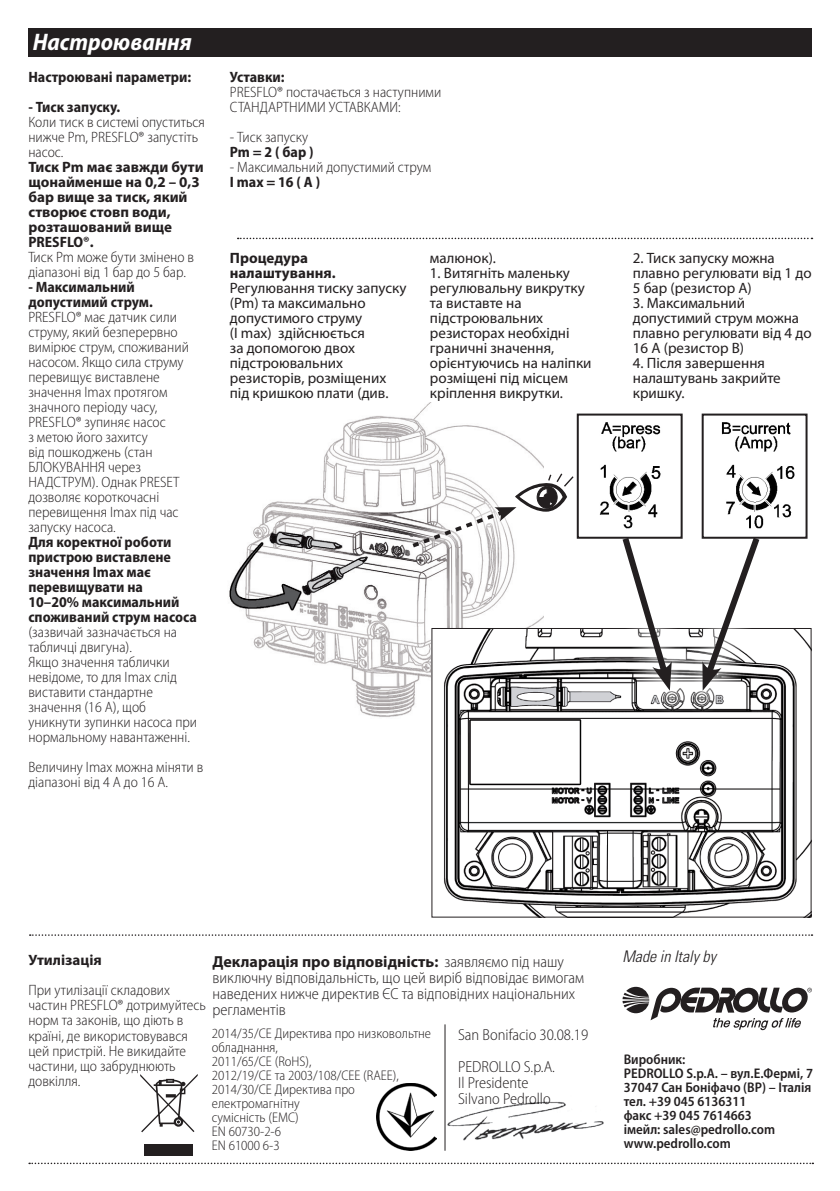
<style>
.page{position:relative;width:840px;height:1191px;background:#fff}
.page>*{position:absolute;margin:0;border:0;box-sizing:border-box;transform-origin:0 0}
.t1{font:italic 700 semi-condensed 24px "Myriad Pro";color:#fff}
.t2{font:300 semi-condensed 16px/16px "Myriad Pro";color:#231f20}
.t3{font:italic 300 condensed 16px "Univers";color:#231f20}
.t4{font:300 semi-condensed 15px/15px "Myriad Pro";color:#231f20}
.t5{font:15px/15px "Myriad Pro";color:#231f20}
.t6{font:700 semi-condensed 15px/15px "Myriad Pro";color:#231f20}
.t7{font:700 15px/15px "Myriad Pro";color:#231f20}
.t8{font:300 semi-condensed 14px/14px "Myriad Pro";color:#231f20}
.Stile_di_paragrafo_1{font:600 semi-condensed 14px "Myriad Pro";color:#231f20}
.s1{font-stretch:semi-condensed}
.s2{font-weight:300}
.s3{font-weight:700}
.s4{font-weight:700;font-stretch:normal}
</style>
<div class="page">
<img style="left:229px;top:402px;width:314px;height:315px">
<svg style="left:30px;top:934px;width:782px;height:2px"></svg>
<svg style="left:237px;top:238px;width:575px;height:1px"></svg>
<svg style="left:29px;top:1162px;width:783px;height:2px"></svg>
<div style="left:28px;top:28px;width:783px;height:29px;background:#231f20"></div>
<img style="left:433px;top:630px;width:375px;height:285px">
<svg style="left:600px;top:628px;width:79px;height:85px"></svg>
<svg style="left:617px;top:539px;width:55px;height:151px"></svg>
<svg style="left:679px;top:515px;width:102px;height:198px"></svg>
<svg style="left:700px;top:531px;width:63px;height:159px"></svg>
<img style="left:599px;top:422px;width:62px;height:107px">
<div style="left:576px;top:413px;width:106px;height:126px;border:2px solid #231f20"></div>
<img style="left:704px;top:422px;width:91px;height:114px">
<div style="left:701px;top:413px;width:106px;height:126px;border:2px solid #231f20"></div>
<svg style="left:394px;top:472px;width:180px;height:91px"></svg>
<hr style="left:444px;top:1024px;width:1px;height:126px;background:#231f20">
<svg style="left:622px;top:986px;width:189px;height:44px"></svg>
<svg style="left:140px;top:1074px;width:57px;height:58px"></svg>
<div style="left:144px;top:1143px;width:48px;height:12px;background:#231f20"></div>
<img style="left:444px;top:1095px;width:160px;height:48px">
<img style="left:376px;top:1083px;width:60px;height:67px">
<p class="t1" style="left:33px;top:29px;width:160px">Настроювання</p>
<p class="t6" style="left:28px;top:69px;width:164px">Настроювані параметри:</p>
<p class="t6" style="left:28px;top:99px;width:93px">- Тиск запуску.</p>
<p class="t4" style="left:28px;top:115px;width:178px">Коли тиск в системі опуститься нижче Pm, PRESFLO® запустіть насос.</p>
<p class="t7" style="left:28px;top:159px;width:177px">Тиск Pm має завжди бути щонайменше на 0,2 – 0,3 бар вище за тиск, який створює стовп води, розташований вище<br><span class="s1">PRESFLO®</span>.</p>
<p class="t4" style="left:28px;top:250px;width:167px">Тиск Pm може бути змінено в діапазоні від 1 бар до 5 бар.</p>
<p class="t6" style="left:28px;top:279px;width:126px">- Максимальний допустимий струм.</p>
<p class="t4" style="left:28px;top:310px;width:162px">PRESFLO® має датчик сили струму, який безперервно вимірює струм, споживаний насосом. Якщо сила струму перевищує виставлене значення Imax протягом значного періоду часу,<br>PRESFLO® зупиняє насос<br>з метою його захитсу<br>від пошкоджень (стан<br>БЛОКУВАННЯ через<br>НАДСТРУМ). Однак PRESET дозволяє короткочасні перевищення Imax під час запуску насоса.</p>
<p class="t6" style="left:28px;top:534px;width:170px">Для коректної роботи пристрою виставлене значення Imax має перевищувати на<br>10–20% максимальний споживаний струм насоса <span class="s2">(зазвичай зазначається на табличці двигуна).</span></p>
<p class="t4" style="left:28px;top:655px;width:170px">Якщо значення таблички невідоме, то для Imax слід виставити стандартне значення (16 A), щоб уникнути зупинки насоса при нормальному навантаженні.</p>
<p class="t4" style="left:28px;top:760px;width:176px">Величину Imax можна міняти в діапазоні від 4 A до 16 A.</p>
<p class="t6" style="left:230px;top:69px;width:56px">Уставки:</p>
<p class="t4" style="left:230px;top:85px;width:213px">PRESFLO® постачається з наступними<br>СТАНДАРТНИМИ УСТАВКАМИ:</p>
<p class="t4" style="left:230px;top:130px;width:85px">- Тиск запуску<br><span class="s3">Pm = 2 ( бар )</span></p>
<p class="t4" style="left:230px;top:160px;width:203px">- Максимальний допустимий струм</p>
<p class="t6" style="left:230px;top:174px;width:92px">I max = 16 ( A )</p>
<p class="t7" style="left:230px;top:250px;width:107px">Процедура налаштування.</p>
<p class="t5" style="left:230px;top:280px;width:178px">Регулювання тиску запуску (Pm) та максимально допустимого струму<br>(I max) здійснюється<br>за допомогою двох підстроювальних резисторів, розміщених під кришкою плати (див.</p>
<p class="t5" style="left:429px;top:250px;width:68px">малюнок).</p>
<p class="t5" style="left:429px;top:265px;width:156px">1. Витягніть маленьку регулювальну викрутку</p>
<p class="t5" style="left:429px;top:295px;width:163px">та виставте на підстроювальних резисторах необхідні граничні значення, орієнтуючись на наліпки розміщені під місцем кріплення викрутки.</p>
<p class="t5" style="left:632px;top:250px;width:180px">2. Тиск запуску можна плавно регулювати від 1 до<br>5 бар (резистор A)</p>
<p class="t5" style="left:632px;top:295px;width:180px">3. Максимальний допустимий струм можна плавно регулювати від 4 до<br>16 А (резистор B)</p>
<p class="t5" style="left:632px;top:355px;width:149px">4. Після завершення налаштувань закрийте кришку.</p>
<p class="t7" style="left:28px;top:952px;width:75px">Утилізація</p>
<p class="t4" style="left:28px;top:983px;width:179px">При утилізації складових частин PRESFLO® дотримуйтесь норм та законів, що діють в країні, де використовувався цей пристрій. Не викидайте частини, що забруднюють довкілля.</p>
<p class="t2" style="left:212px;top:953px;width:373px"><span class="s4">Декларація про відповідність</span><span class="s3">:</span> заявляємо під нашу виключну відповідальність, що цей виріб відповідає вимогам наведених нижче директив ЄС та відповідних національних регламентів</p>
<p class="t2" style="left:458px;top:1026px;width:132px">San Bonifacio 30.08.19</p>
<p class="t2" style="left:458px;top:1058px;width:98px">PEDROLLO S.p.A.</p>
<p class="t2" style="left:458px;top:1074px;width:72px">Il Presidente</p>
<p class="t2" style="left:458px;top:1090px;width:94px">Silvano Pedrollo</p>
<p class="t8" style="left:212px;top:1026px;width:220px">2014/35/СE Директива про низковольтне обладнання,</p>
<p class="t8" style="left:212px;top:1054px;width:101px">2011/65/СE (RoHS),</p>
<p class="t8" style="left:212px;top:1068px;width:188px">2012/19/СE та 2003/108/СЕЕ (RAEE),</p>
<p class="t8" style="left:212px;top:1082px;width:144px">2014/30/СE Директива про електромагнітну</p>
<p class="t8" style="left:212px;top:1110px;width:88px">сумісність (ЕМС)</p>
<p class="t8" style="left:212px;top:1124px;width:71px">EN 60730-2-6</p>
<p class="t8" style="left:212px;top:1138px;width:69px">EN 61000 6-3</p>
<p class="t3" style="left:622px;top:946px;width:95px">Made in Italy by</p>
<p class="Stile_di_paragrafo_1" style="left:623px;top:1050px;width:63px">Виробник:</p>
<p class="Stile_di_paragrafo_1" style="left:623px;top:1064px;width:191px">PEDROLLO S.p.A. – вул.Е.Фермі, 7</p>
<p class="Stile_di_paragrafo_1" style="left:623px;top:1078px;width:189px">37047 Сан Боніфачо (ВР) – Італія</p>
<p class="Stile_di_paragrafo_1" style="left:623px;top:1092px;width:124px">тел. +39 045 6136311</p>
<p class="Stile_di_paragrafo_1" style="left:623px;top:1106px;width:129px">факс +39 045 7614663</p>
<p class="Stile_di_paragrafo_1" style="left:623px;top:1120px;width:153px">імейл: sales@pedrollo.com</p>
<p class="Stile_di_paragrafo_1" style="left:623px;top:1134px;width:108px">www.pedrollo.com</p>
</div>
